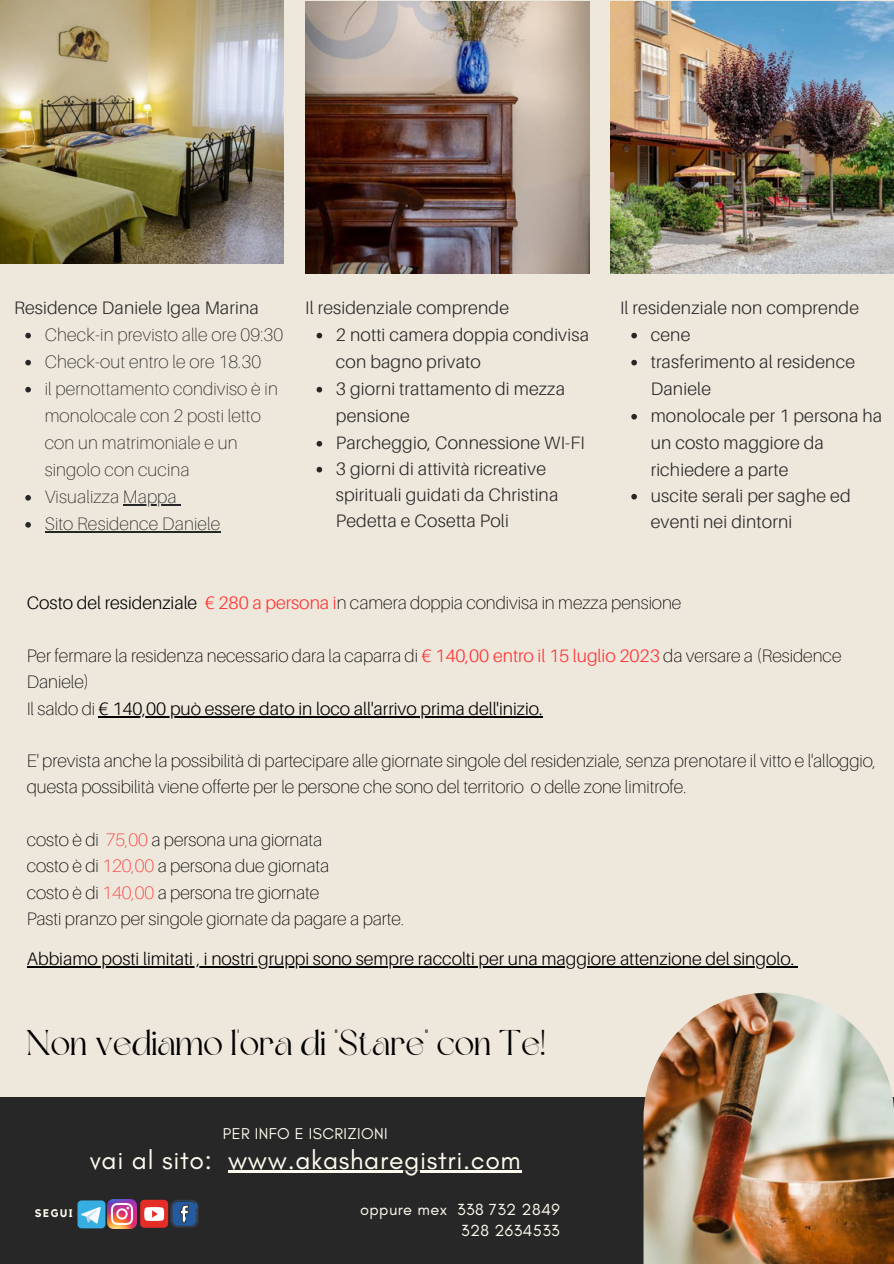
<style>
.page{position:relative;width:894px;height:1264px;background:#fff}
.page>*{position:absolute;margin:0;border:0;box-sizing:border-box;transform-origin:0 0}
.t1{font:120.15px "Dream Avenue";color:#eee8dc}
.t2{font:35.7px "Dream Avenue";color:#000}
.t3{font:26.55px "Glacial Indifference";letter-spacing:.025em;color:#fffbef}
.t4{font:100 18px/26.2px "Aileron";color:#000}
.t5{font:300 18px/27px "Aileron";letter-spacing:.01em;color:#272727}
.t6{font:100 18px/27px "Aileron";letter-spacing:.01em;color:#272727}
.t7{font:300 18px "Aileron";color:#000}
.t8{font:16.35px/21.3px "Glacial Indifference";letter-spacing:.025em;color:#fffbef;text-align:right}
.t9{font:16.05px "Glacial Indifference";letter-spacing:.025em;color:#fffbef}
.t10{font:700 10.95px "Kollektif";letter-spacing:.15em;color:#fffbef}
.s1{font-weight:300}
.s2{font-weight:300;color:#ff3131}
.s3{font-weight:100}
.s4{color:#ff3131}
</style>
<div class="page">
<div style="left:0;top:0;width:893px;height:1263px;background:#eee8dc"></div>
<img style="left:0;top:0;width:284px;height:263px">
<svg style="left:25px;top:333px;width:6px;height:5px"></svg>
<svg style="left:25px;top:360px;width:6px;height:5px"></svg>
<svg style="left:25px;top:387px;width:6px;height:5px"></svg>
<svg style="left:25px;top:495px;width:6px;height:5px"></svg>
<hr style="left:123px;top:504px;width:54px;height:1px;background:#272727">
<svg style="left:25px;top:522px;width:6px;height:5px"></svg>
<hr style="left:45px;top:531px;width:175px;height:1px;background:#272727">
<svg style="left:316px;top:333px;width:6px;height:5px"></svg>
<svg style="left:316px;top:387px;width:6px;height:5px"></svg>
<svg style="left:316px;top:441px;width:6px;height:5px"></svg>
<svg style="left:316px;top:467px;width:6px;height:5px"></svg>
<img style="left:305px;top:1px;width:284px;height:272px">
<img style="left:610px;top:1px;width:283px;height:272px">
<svg style="left:631px;top:333px;width:5px;height:5px"></svg>
<svg style="left:631px;top:360px;width:5px;height:5px"></svg>
<svg style="left:631px;top:414px;width:5px;height:5px"></svg>
<svg style="left:631px;top:494px;width:5px;height:5px"></svg>
<div style="left:0;top:1096px;width:893px;height:167px;background:#272727"></div>
<hr style="left:98px;top:716px;width:444px;height:1px;background:#000">
<hr style="left:27px;top:966px;width:767px;height:1px;background:#000">
<img style="left:643px;top:992px;width:250px;height:271px">
<div style="left:140px;top:1199px;width:28px;height:28px;background:#e52d27;border-radius:4px"></div>
<svg style="left:144px;top:1207px;width:20px;height:13px"></svg>
<img style="left:108px;top:1199px;width:29px;height:29px">
<div style="left:170px;top:1199px;width:28px;height:28px;border:1px solid #333;border-radius:7px"></div>
<svg style="left:171px;top:1200px;width:26px;height:26px"></svg>
<svg style="left:77px;top:1200px;width:28px;height:28px"></svg>
<hr style="left:228px;top:1170px;width:293px;height:2px;background:#fffbef">
<p class="t5" style="left:14px;top:293px;width:246px">Residence Daniele Igea Marina</p>
<p class="t6" style="left:45px;top:320px;width:240px">Check-in previsto alle ore 09:30</p>
<p class="t6" style="left:45px;top:347px;width:218px">Check-out entro le ore 18.30</p>
<p class="t6" style="left:45px;top:374px;width:235px">il pernottamento condiviso è in monolocale con 2 posti letto con un matrimoniale e un singolo con cucina</p>
<p class="t6" style="left:45px;top:482px;width:133px">Visualizza Mappa</p>
<p class="t6" style="left:45px;top:510px;width:177px">Sito Residence Daniele</p>
<p class="t5" style="left:305px;top:293px;width:205px">Il residenziale comprende</p>
<p class="t5" style="left:336px;top:320px;width:254px">2 notti camera doppia condivisa con bagno privato</p>
<p class="t5" style="left:336px;top:374px;width:230px">3 giorni trattamento di mezza pensione</p>
<p class="t5" style="left:336px;top:428px;width:250px">Parcheggio, Connessione WI-FI</p>
<p class="t5" style="left:336px;top:455px;width:224px;line-height:26px">3 giorni di attività ricreative spirituali guidati da Christina<br>Pedetta e Cosetta Poli</p>
<p class="t5" style="left:620px;top:293px;width:240px">Il residenziale non comprende</p>
<p class="t5" style="left:650px;top:320px;width:41px">cene</p>
<p class="t5" style="left:650px;top:347px;width:206px">trasferimento al residence<br>Daniele</p>
<p class="t5" style="left:650px;top:401px;width:233px">monolocale per 1 persona ha un costo maggiore da richiedere a parte</p>
<p class="t5" style="left:650px;top:482px;width:201px;line-height:26px">uscite serali per saghe ed eventi nei dintorni</p>
<p class="t4" style="left:27px;top:589px;width:656px"><span class="s1">Costo del residenziale</span> <span class="s2">€ 280 a persona i</span>n camera doppia condivisa in mezza pensione</p>
<p class="t4" style="left:27px;top:642px;width:816px">Per fermare la residenza necessario dara la caparra di <span class="s2">€ 140,00 entro il 15 luglio 2023</span> da versare a (Residence<br>Daniele)</p>
<p class="t7" style="left:27px;top:697px;width:517px"><span class="s3">Il saldo di</span> € 140,00 può essere dato in loco all'arrivo prima dell'inizio.</p>
<p class="t4" style="left:27px;top:747px;width:850px">E' prevista anche la possibilità di partecipare alle giornate singole del residenziale, senza prenotare il vitto e l'alloggio, questa possibilità viene offerte per le persone che sono del territorio o delle zone limitrofe.</p>
<p class="t4" style="left:27px;top:826px;width:297px">costo è di <span class="s4">75,00</span> a persona una giornata</p>
<p class="t4" style="left:27px;top:852px;width:304px">costo è di <span class="s4">120,00</span> a persona due giornata</p>
<p class="t4" style="left:27px;top:878px;width:294px">costo è di <span class="s4">140,00</span> a persona tre giornate</p>
<p class="t4" style="left:27px;top:905px;width:378px">Pasti pranzo per singole giornate da pagare a parte.</p>
<p class="t7" style="left:27px;top:947px;width:768px">Abbiamo posti limitati , i nostri gruppi sono sempre raccolti per una maggiore attenzione del singolo.</p>
<p class="t2" style="left:26px;top:1027px;width:521px">Non vediamo l'ora di "Stare" con Te!</p>
<p class="t1" style="left:299px;top:1101px;width:354px">Grazie</p>
<p class="t9" style="left:223px;top:1123px;width:166px">PER INFO E ISCRIZIONI</p>
<p class="t3" style="left:90px;top:1143px;width:432px">vai al sito: www.akasharegistri.com</p>
<p class="t10" style="left:35px;top:1207px;width:39px">SEGUI</p>
<p class="t8" style="left:360px;top:1198px;width:201px">oppure mex 338 732 2849<br>328 2634533</p>
</div>
